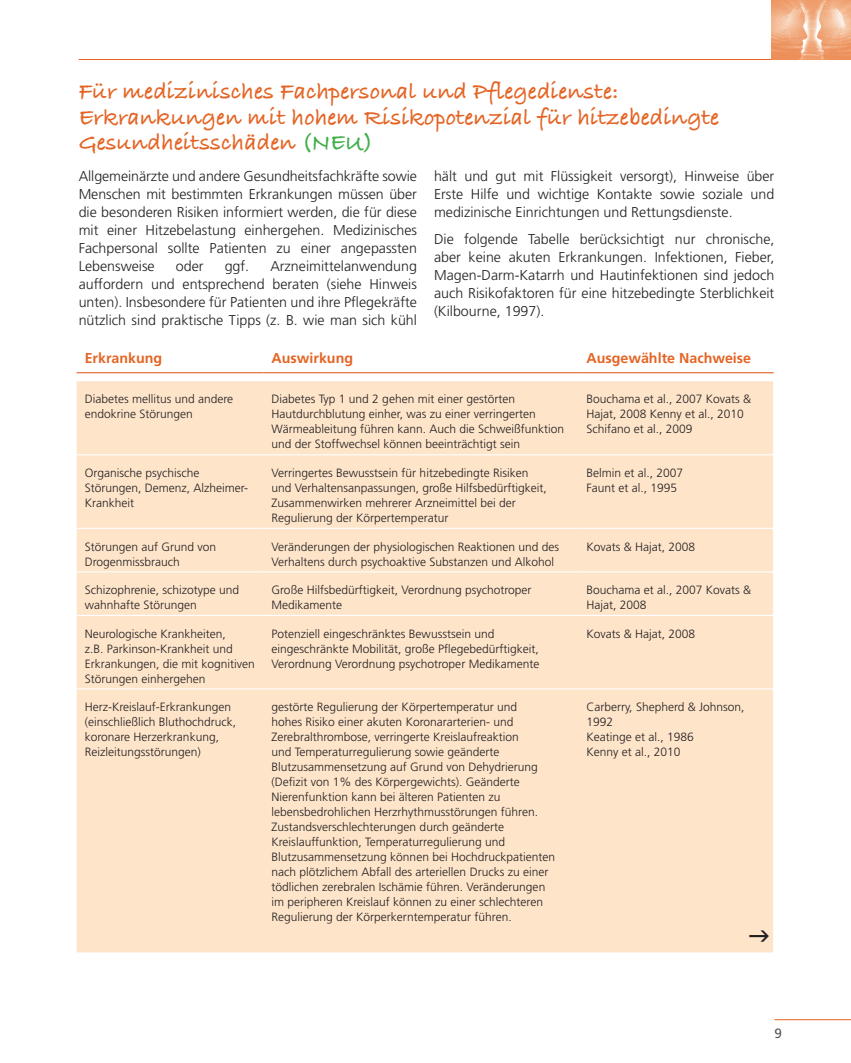
<style>
.page{position:relative;width:851px;height:1063px;background:#fff}
.page>*{position:absolute;margin:0;border:0;box-sizing:border-box;transform-origin:0 0}
.Titoli{font:700 24px/25.5px "Bradley Hand ITCTT";color:#e46424}
.Testo{font:300 14.25px/18px "Frutiger";color:#231f20;text-align:justify}
.Testo-2{font:700 14.25px "Frutiger";color:#e46424}
.t1{font:13.5px "Frutiger";color:#57585a}
.Testo-3{font:300 12px/15px "Frutiger";color:#231f20}
.s1{color:#40ae49}
</style>
<div class="page">
<hr style="left:79px;top:59px;width:771px;height:1px;background:#e46424">
<img style="left:771px;top:0;width:79px;height:59px">
<hr style="left:774px;top:1019px;width:76px;height:1px;background:#e46424">
<div style="left:77px;top:381px;width:696px;height:571px;background:#fee5ca"></div>
<hr style="left:77px;top:454px;width:186px;height:1px;background:#fff">
<hr style="left:263px;top:454px;width:315px;height:1px;background:#fff">
<hr style="left:578px;top:454px;width:195px;height:1px;background:#fff">
<hr style="left:77px;top:528px;width:186px;height:1px;background:#fff">
<hr style="left:263px;top:528px;width:315px;height:1px;background:#fff">
<hr style="left:578px;top:528px;width:195px;height:1px;background:#fff">
<hr style="left:77px;top:571px;width:186px;height:1px;background:#fff">
<hr style="left:263px;top:571px;width:315px;height:1px;background:#fff">
<hr style="left:578px;top:571px;width:195px;height:1px;background:#fff">
<hr style="left:77px;top:615px;width:186px;height:1px;background:#fff">
<hr style="left:263px;top:615px;width:315px;height:1px;background:#fff">
<hr style="left:578px;top:615px;width:195px;height:1px;background:#fff">
<hr style="left:77px;top:688px;width:186px;height:2px;background:#fff">
<hr style="left:263px;top:688px;width:315px;height:2px;background:#fff">
<hr style="left:578px;top:688px;width:195px;height:2px;background:#fff">
<hr style="left:77px;top:372px;width:186px;height:1px;background:#e46424">
<hr style="left:263px;top:372px;width:315px;height:1px;background:#e46424">
<hr style="left:578px;top:372px;width:195px;height:1px;background:#e46424">
<svg style="left:749px;top:931px;width:19px;height:11px"></svg>
<p class="Titoli" style="left:79px;top:78px;width:642px">Für medizinisches Fachpersonal und Pflegedienste:<br>Erkrankungen mit hohem Risikopotenzial für hitzebedingte<br>Gesundheitsschäden <span class="s1">(NEU)</span></p>
<p class="Testo" style="left:434px;top:167px;width:342px">hält und gut mit Flüssigkeit versorgt), Hinweise über Erste Hilfe und wichtige Kontakte sowie soziale und medizinische Einrichtungen und Rettungsdienste.</p>
<p class="Testo" style="left:434px;top:230px;width:342px">Die folgende Tabelle berücksichtigt nur chronische, aber keine akuten Erkrankungen. Infektionen, Fieber, Magen-Darm-Katarrh und Hautinfektionen sind jedoch auch Risikofaktoren für eine hitzebedingte Sterblichkeit (Kilbourne, 1997).</p>
<p class="Testo" style="left:79px;top:167px;width:340px">Allgemeinärzte und andere Gesundheitsfachkräfte sowie Menschen mit bestimmten Erkrankungen müssen über die besonderen Risiken informiert werden, die für diese mit einer Hitzebelastung einhergehen. Medizinisches Fachpersonal sollte Patienten zu einer angepassten Lebensweise</p>
<p class="Testo" style="left:176px;top:257px;width:29px">oder</p>
<p class="Testo" style="left:225px;top:257px;width:26px">ggf.</p>
<p class="Testo" style="left:79px;top:257px;width:340px;text-indent:192px">Arzneimittelanwendung auffordern und entsprechend beraten (siehe Hinweis unten). Insbesondere für Patienten und ihre Pflegekräfte nützlich sind praktische Tipps (z. B. wie man sich kühl</p>
<p class="Testo-2" style="left:85px;top:349px;width:79px">Erkrankung</p>
<p class="Testo-2" style="left:271px;top:349px;width:83px">Auswirkung</p>
<p class="Testo-2" style="left:586px;top:349px;width:166px">Ausgewählte Nachweise</p>
<p class="Testo-3" style="left:85px;top:392px;width:150px">Diabetes mellitus und andere endokrine Störungen</p>
<p class="Testo-3" style="left:271px;top:392px;width:294px">Diabetes Typ 1 und 2 gehen mit einer gestörten Hautdurchblutung einher, was zu einer verringerten Wärmeableitung führen kann. Auch die Schweißfunktion und der Stoffwechsel können beeinträchtigt sein</p>
<p class="Testo-3" style="left:586px;top:392px;width:166px">Bouchama et al., 2007 Kovats &amp;<br>Hajat, 2008 Kenny et al., 2010</p>
<p class="Testo-3" style="left:586px;top:422px;width:108px">Schifano et al., 2009</p>
<p class="Testo-3" style="left:85px;top:465px;width:165px">Organische psychische<br>Störungen, Demenz, Alzheimer-<br>Krankheit</p>
<p class="Testo-3" style="left:271px;top:465px;width:277px">Verringertes Bewusstsein für hitzebedingte Risiken und Verhaltensanpassungen, große Hilfsbedürftigkeit, Zusammenwirken mehrerer Arzneimittel bei der Regulierung der Körpertemperatur</p>
<p class="Testo-3" style="left:586px;top:465px;width:98px">Belmin et al., 2007</p>
<p class="Testo-3" style="left:586px;top:480px;width:92px">Faunt et al., 1995</p>
<p class="Testo-3" style="left:85px;top:539px;width:133px">Störungen auf Grund von<br>Drogenmissbrauch</p>
<p class="Testo-3" style="left:271px;top:539px;width:289px">Veränderungen der physiologischen Reaktionen und des<br>Verhaltens durch psychoaktive Substanzen und Alkohol</p>
<p class="Testo-3" style="left:586px;top:539px;width:110px">Kovats &amp; Hajat, 2008</p>
<p class="Testo-3" style="left:85px;top:582px;width:156px">Schizophrenie, schizotype und wahnhafte Störungen</p>
<p class="Testo-3" style="left:271px;top:582px;width:261px">Große Hilfsbedürftigkeit, Verordnung psychotroper<br>Medikamente</p>
<p class="Testo-3" style="left:586px;top:582px;width:166px">Bouchama et al., 2007 Kovats &amp;<br>Hajat, 2008</p>
<p class="Testo-3" style="left:85px;top:626px;width:172px">Neurologische Krankheiten,<br>z.B. Parkinson-Krankheit und<br>Erkrankungen, die mit kognitiven<br>Störungen einhergehen</p>
<p class="Testo-3" style="left:271px;top:626px;width:269px">Potenziell eingeschränktes Bewusstsein und eingeschränkte Mobilität, große Pflegebedürftigkeit,<br>Verordnung Verordnung psychotroper Medikamente</p>
<p class="Testo-3" style="left:586px;top:626px;width:110px">Kovats &amp; Hajat, 2008</p>
<p class="Testo-3" style="left:85px;top:699px;width:153px">Herz-Kreislauf-Erkrankungen (einschließlich Bluthochdruck, koronare Herzerkrankung,<br>Reizleitungsstörungen)</p>
<p class="Testo-3" style="left:271px;top:699px;width:285px">gestörte Regulierung der Körpertemperatur und<br>hohes Risiko einer akuten Koronararterien- und Zerebralthrombose, verringerte Kreislaufreaktion<br>und Temperaturregulierung sowie geänderte Blutzusammensetzung auf Grund von Dehydrierung (Defizit von 1% des Körpergewichts). Geänderte Nierenfunktion kann bei älteren Patienten zu lebensbedrohlichen Herzrhythmusstörungen führen.<br>Zustandsverschlechterungen durch geänderte Kreislauffunktion, Temperaturregulierung und Blutzusammensetzung können bei Hochdruckpatienten nach plötzlichem Abfall des arteriellen Drucks zu einer tödlichen zerebralen Ischämie führen. Veränderungen im peripheren Kreislauf können zu einer schlechteren Regulierung der Körperkerntemperatur führen.</p>
<p class="Testo-3" style="left:586px;top:699px;width:160px">Carberry, Shepherd &amp; Johnson,<br>1992</p>
<p class="Testo-3" style="left:586px;top:729px;width:109px">Keatinge et al., 1986</p>
<p class="Testo-3" style="left:586px;top:744px;width:96px">Kenny et al., 2010</p>
<p class="t1" style="left:774px;top:1025px;width:9px">9</p>
</div>
